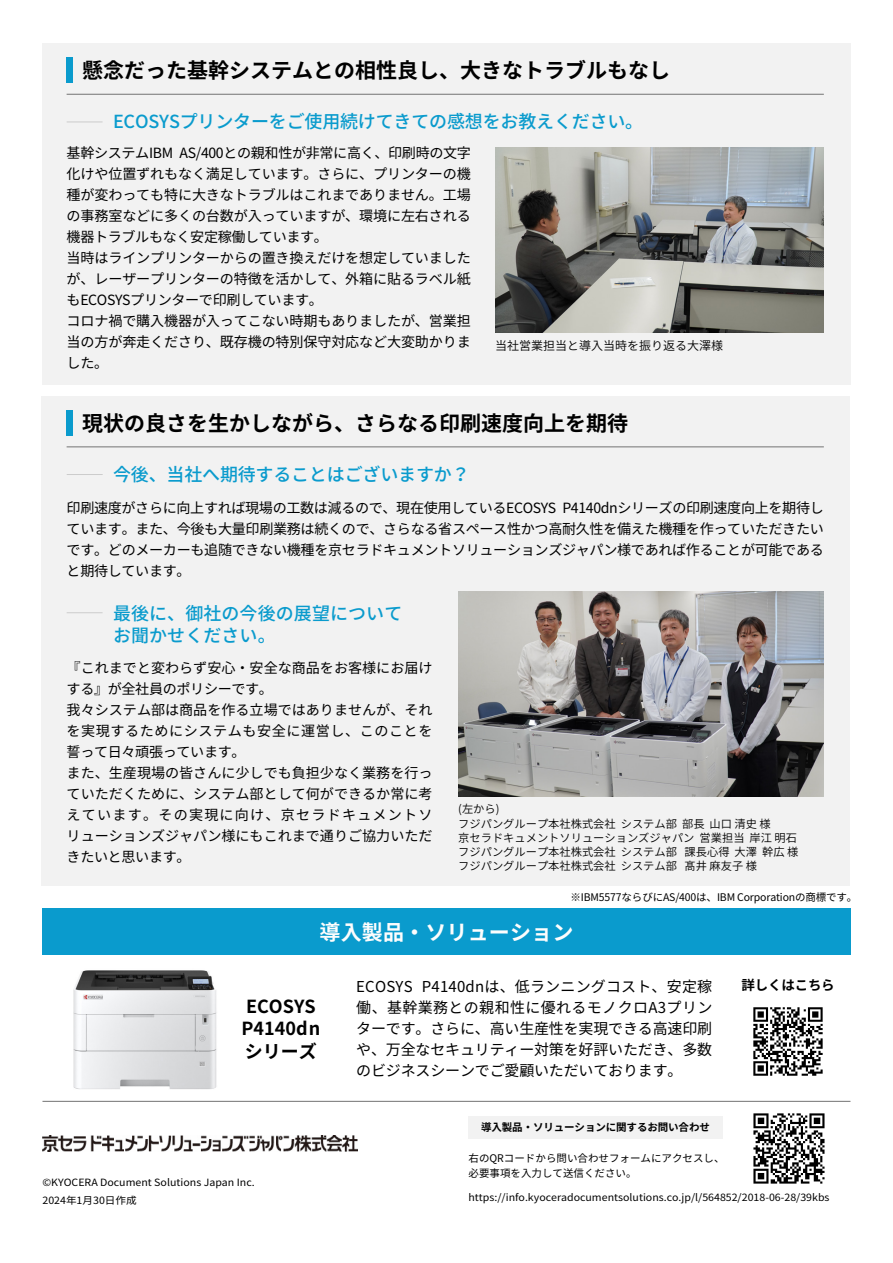
<style>
.page{position:relative;width:893px;height:1263px;background:#fff}
.page>*{position:absolute;margin:0;border:0;box-sizing:border-box;transform-origin:0 0}
.t1{font:700 21px "Noto Sans CJ Kjp";color:#000}
.t2{font:700 21px "Noto Sans CJ Kjp";letter-spacing:.01em;color:#fdfdfd}
.t3{font:500 18px/22.5px "Noto Sans CJ Kjp";letter-spacing:-.01em;color:#0a9bcd}
.t4{font:700 18px/22.5px "Noto Sans CJ Kjp";color:#000}
.t5{font:15px/21px "Noto Sans CJ Kjp";letter-spacing:-.01em;color:#000;text-align:justify}
.t6{font:14.1px/21px "Noto Sans CJ Kjp";letter-spacing:-.01em;color:#000}
.t7{font:700 13.5px "Noto Sans CJ Kjp";letter-spacing:-.015em;color:#000}
.t8{font:600 12px "Noto Sans CJ Kjp";color:#000}
.t9{font:600 11.25px/14.2px "Noto Sans CJ Kjp";color:#000}
.t10{font:10.5px/15px "Noto Sans CJ Kjp";color:#000}
.t11{font:700 10.5px "Noto Sans CJ Kjp";letter-spacing:-.01em;color:#000}
.t12{font:10.05px/17.2px "Noto Sans CJ Kjp";color:#000;scale:1.06 1}
</style>
<div class="page">
<div style="left:42px;top:43px;width:808px;height:341px;background:#f2f2f2"></div>
<div style="left:41px;top:396px;width:808px;height:489px;background:#f2f2f2"></div>
<div style="left:42px;top:908px;width:808px;height:47px;background:#0a9bcd"></div>
<div style="left:468px;top:1117px;width:255px;height:22px;background:#f2f2f2"></div>
<hr style="left:67px;top:122px;width:36px;height:1px;background:#ccc">
<hr style="left:67px;top:474px;width:36px;height:1px;background:#ccc">
<hr style="left:67px;top:612px;width:36px;height:1px;background:#ccc">
<div style="left:67px;top:58px;width:6px;height:25px;background:#0a9bcd"></div>
<hr style="left:67px;top:94px;width:757px;height:1px;background:#737373">
<div style="left:67px;top:410px;width:6px;height:26px;background:#0a9bcd"></div>
<hr style="left:67px;top:446px;width:757px;height:1px;background:#737373">
<hr style="left:42px;top:1101px;width:808px;height:1px;background:#737373">
<img style="left:753px;top:1113px;width:72px;height:71px">
<img style="left:458px;top:591px;width:366px;height:206px">
<img style="left:495px;top:147px;width:329px;height:185px">
<img style="left:42px;top:1135px;width:315px;height:16px">
<img style="left:73px;top:970px;width:144px;height:119px">
<img style="left:753px;top:1007px;width:70px;height:69px">
<h1 class="t1" style="left:82px;top:59px;width:589px">懸念だった基幹システムとの相性良し、大きなトラブルもなし</h1>
<p class="t3" style="left:113px;top:111px;width:532px">ECOSYSプリンターをご使用続けてきての感想をお教えください。</p>
<p class="t6" style="left:67px;top:143px;width:406px">基幹システムIBM AS/400との親和性が非常に高く、印刷時の文字化けや位置ずれもなく満足しています。さらに、プリンターの機種が変わっても特に大きなトラブルはこれまでありません。工場の事務室などに多くの台数が入っていますが、環境に左右される機器トラブルもなく安定稼働しています。<br>当時はラインプリンターからの置き換えだけを想定していましたが、レーザープリンターの特徴を活かして、外箱に貼るラベル紙もECOSYSプリンターで印刷しています。<br>コロナ禍で購入機器が入ってこない時期もありましたが、営業担当の方が奔走くださり、既存機の特別保守対応など大変助かりました。</p>
<p class="t8" style="left:495px;top:338px;width:229px">当社営業担当と導入当時を振り返る大澤様</p>
<h1 class="t1" style="left:82px;top:412px;width:547px">現状の良さを生かしながら、さらなる印刷速度向上を期待</h1>
<p class="t3" style="left:113px;top:463px;width:358px">今後、当社へ期待することはございますか？</p>
<p class="t6" style="left:67px;top:497px;width:759px;text-align:justify">印刷速度がさらに向上すれば現場の工数は減るので、現在使用しているECOSYS P4140dnシリーズの印刷速度向上を期待しています。また、今後も大量印刷業務は続くので、さらなる省スペース性かつ高耐久性を備えた機種を作っていただきたいです。どのメーカーも追随できない機種を京セラドキュメントソリューションズジャパン様であれば作ることが可能であると期待しています。</p>
<p class="t3" style="left:113px;top:602px;width:291px">最後に、御社の今後の展望についてお聞かせください。</p>
<p class="t6" style="left:67px;top:658px;width:368px">『これまでと変わらず安心・安全な商品をお客様にお届けする』が全社員のポリシーです。<br>我々システム部は商品を作る立場ではありませんが、それを実現するためにシステムも安全に運営し、このことを誓って日々頑張っています。<br>また、生産現場の皆さんに少しでも負担少なく業務を行っていただくために、システム部として何ができるか常に考えています。その実現に向け、京セラドキュメントソリューションズジャパン様にもこれまで通りご協力いただきたいと思います。</p>
<p class="t9" style="left:458px;top:802px;width:342px">(左から)<br>フジパングループ本社株式会社 システム部 部長 山口 清史 様　<br>京セラドキュメントソリューションズジャパン 営業担当 岸江 明石フジパングループ本社株式会社 システム部 課長心得 大澤 幹広 様フジパングループ本社株式会社 システム部 髙井 麻友子 様</p>
<p class="t10" style="left:571px;top:890px;width:288px">※IBM5577ならびにAS/400は、IBM Corporationの商標です。</p>
<h1 class="t2" style="left:320px;top:921px;width:255px">導入製品・ソリューション</h1>
<p class="t4" style="left:242px;top:995px;width:80px">ECOSYS<br>P4140dnシリーズ</p>
<p class="t5" style="left:356px;top:977px;width:358px">ECOSYS P4140dnは、低ランニングコスト、安定稼働、基幹業務との親和性に優れるモノクロA3プリンターです。さらに、高い生産性を実現できる高速印刷や、万全なセキュリティー対策を好評いただき、多数のビジネスシーンでご愛顧いただいております。</p>
<p class="t11" style="left:481px;top:1121px;width:230px">導入製品・ソリューションに関するお問い合わせ</p>
<p class="t7" style="left:741px;top:977px;width:95px">詳しくはこちら</p>
<p class="t12" style="left:42px;top:1174px;width:202px">©KYOCERA Document Solutions Japan Inc.<br>2024年1月30日作成</p>
<p class="t10" style="left:468px;top:1151px;width:257px">右のQRコードから問い合わせフォームにアクセスし、必要事項を入力して送信ください。</p>
<p class="t12" style="left:468px;top:1189px;width:342px">https://info.kyoceradocumentsolutions.co.jp/l/564852/2018-06-28/39kbs</p>
</div>
